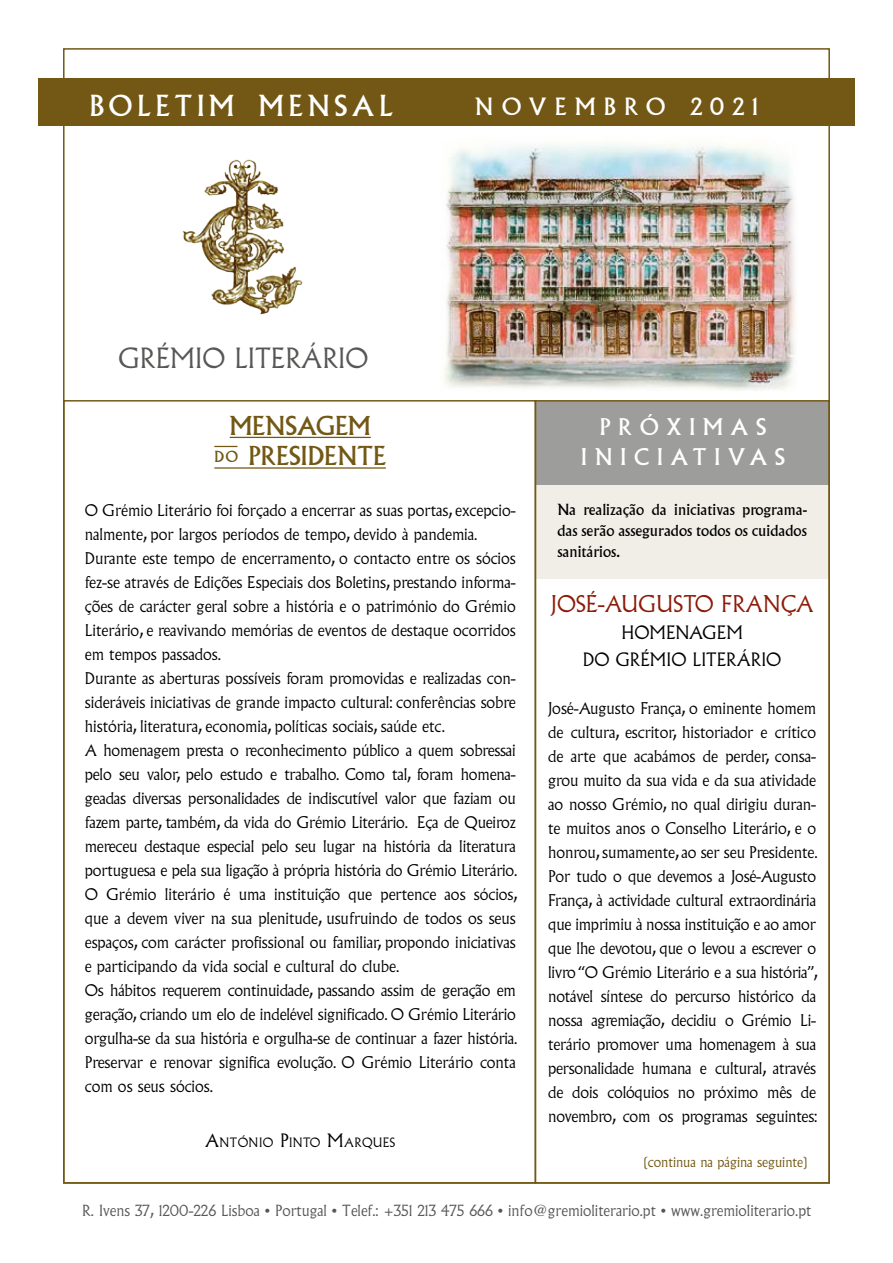
<style>
.page{position:relative;width:893px;height:1263px;background:#fff}
.page>*{position:absolute;margin:0;border:0;box-sizing:border-box;transform-origin:0 0}
.t1{font:28.35px "Albertus";letter-spacing:.16em;color:#fff}
.t2{font:300 27.15px "Albertus";color:#575756}
.t3{font:25.5px/30.6px "Albertus";color:#725814;text-align:center}
.t4{font:23.25px "Albertus";letter-spacing:.35em;color:#fff}
.t5{font:22.5px/30px "Albertus";letter-spacing:.34em;color:#fff;text-align:center}
.t6{font:300 22.5px "Albertus";color:#8b1b07}
.t7{font:300 18px/27px "Albertus";color:#000;text-align:center}
.t8{font:300 15.75px/24px "Albertus";color:#000;text-align:justify}
.t9{font:300 15px "Albertus";color:#575756}
.t10{font:15px/21px "Albertus";color:#000;text-align:justify}
.t11{font:300 13.5px "Albertus";color:#725814}
.t12{font:300 12.6px "Albertus";letter-spacing:.03em;color:#000}
.s1{font-size:15px}
.s2{font-size:18px}
</style>
<div class="page">
<div style="left:536px;top:401px;width:293px;height:84px;background:#9d9d9c"></div>
<div style="left:536px;top:485px;width:293px;height:93px;background:#f1eee7"></div>
<img style="left:182px;top:159px;width:121px;height:156px">
<div style="left:38px;top:79px;width:817px;height:47px;background:#725814"></div>
<hr style="left:230px;top:437px;width:67px;height:1px;background:#725814">
<svg style="left:297px;top:437px;width:19px;height:1px"></svg>
<hr style="left:316px;top:437px;width:55px;height:1px;background:#725814">
<svg style="left:214px;top:446px;width:23px;height:1px"></svg>
<hr style="left:214px;top:467px;width:172px;height:2px;background:#725814">
<img style="left:444px;top:144px;width:352px;height:247px">
<div style="left:535px;top:400px;width:295px;height:784px;border:2px solid #725814"></div>
<h1 class="t1" style="left:89px;top:89px;width:305px">BOLETIM MENSAL</h1>
<h3 class="t4" style="left:475px;top:93px;width:285px">NOVEMBRO 2021</h3>
<h2 class="t2" style="left:118px;top:343px;width:252px">GRÉMIO LITERÁRIO</h2>
<h3 class="t3" style="left:214px;top:411px;width:173px">MENSAGEM<br><span class="s1">DO</span> PRESIDENTE</h3>
<h3 class="t5" style="left:581px;top:413px;width:206px">PRÓXIMAS<br>INICIATIVAS</h3>
<p class="t8" style="left:85px;top:498px;width:434px;text-align:left">O Grémio Literário foi forçado a encerrar as suas portas, excepcio&shy;nalmente, por largos períodos de tempo, devido à pandemia.<br>Durante este tempo de encerramento, o contacto entre os sócios fez-se através de Edições Especiais dos Boletins, prestando informa&shy;ções de carácter geral sobre a história e o património do Grémio Literário, e reavivando memórias de eventos de destaque ocorridos em tempos passados.<br>Durante as aberturas possíveis foram promovidas e realizadas con&shy;sideráveis iniciativas de grande impacto cultural: conferências sobre história, literatura, economia, políticas sociais, saúde etc.<br>A homenagem presta o reconhecimento público a quem sobressai pelo seu valor, pelo estudo e trabalho. Como tal, foram homena&shy;geadas diversas personalidades de indiscutível valor que faziam ou fazem parte, também, da vida do Grémio Literário. Eça de Queiroz mereceu destaque especial pelo seu lugar na história da literatura portuguesa e pela sua ligação à própria história do Grémio Literário.<br>O Grémio literário é uma instituição que pertence aos sócios, que a devem viver na sua plenitude, usufruindo de todos os seus espaços, com carácter profissional ou familiar, propondo iniciativas e participando da vida social e cultural do clube.<br>Os hábitos requerem continuidade, passando assim de geração em geração, criando um elo de indelével significado. O Grémio Literário orgulha-se da sua história e orgulha-se de continuar a fazer história.<br>Preservar e renovar significa evolução. O Grémio Literário conta com os seus sócios.</p>
<p class="t12" style="left:205px;top:1135px;width:192px"><span class="s2">A</span>NTÓNIO <span class="s2">P</span>INTO <span class="s2">M</span>ARQUES</p>
<p class="t10" style="left:557px;top:499px;width:251px">Na realização da iniciativas programa&shy;das serão assegurados todos os cuidados sanitários.</p>
<h3 class="t6" style="left:551px;top:591px;width:264px">JOSÉ-AUGUSTO FRANÇA</h3>
<p class="t7" style="left:583px;top:619px;width:200px">HOMENAGEM<br>DO GRÉMIO LITERÁRIO</p>
<p class="t8" style="left:548px;top:697px;width:271px">José-Augusto França, o eminente homem de cultura, escritor, historiador e crítico de arte que acabámos de perder, consa&shy;grou muito da sua vida e da sua atividade ao nosso Grémio, no qual dirigiu duran&shy;te muitos anos o Conselho Literário, e o honrou, sumamente, ao ser seu Presidente.<br>Por tudo o que devemos a José-Augusto França, à actividade cultural extraordinária que imprimiu à nossa instituição e ao amor que lhe devotou, que o levou a escrever o livro “O Grémio Literário e a sua história”, notável síntese do percurso histórico da nossa agremiação, decidiu o Grémio Li&shy;terário promover uma homenagem à sua personalidade humana e cultural, através de dois colóquios no próximo mês de novembro, com os programas seguintes:</p>
<p class="t11" style="left:644px;top:1154px;width:164px">(continua na página seguinte)</p>
<p class="t9" style="left:82px;top:1202px;width:731px">R. Ivens 37, 1200-226 Lisboa • Portugal • Telef.: +351 213 475 666 • info@gremioliterario.pt • www.gremioliterario.pt</p>
</div>
